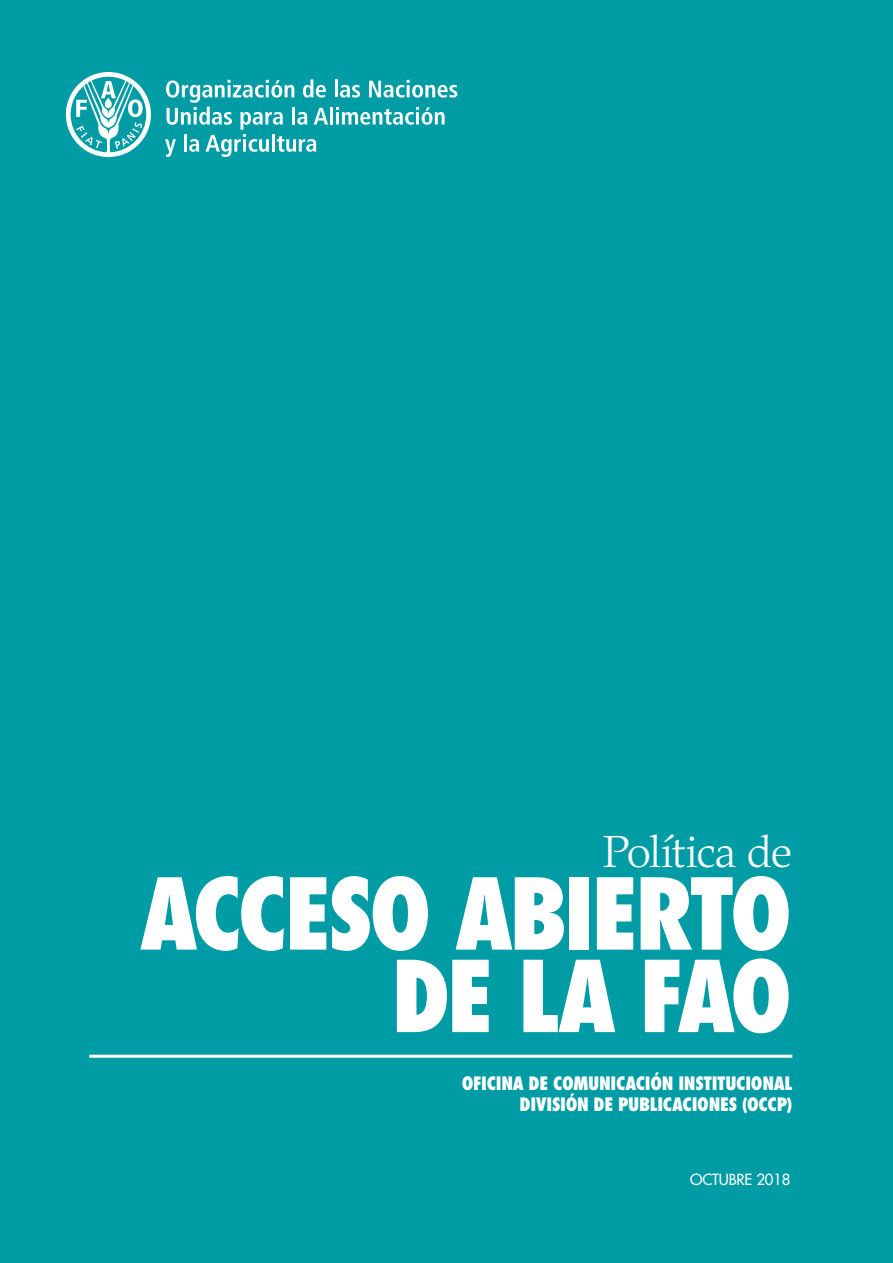
<style>
.page{position:relative;width:893px;height:1263px;background:#009ca5}
.page>*{position:absolute;margin:0;border:0;box-sizing:border-box;transform-origin:0 0}
.t1{font:800 condensed 96px/82.5px "Futura Std";letter-spacing:-.045em;color:#fff;text-align:right}
.t2{font:300 45px "Palatino LT Std";letter-spacing:-.03em;color:#fff}
.t3{font:800 condensed 18px/21px "Futura Std";letter-spacing:-.015em;color:#fff;text-align:right}
.t4{font:500 15px "Futura Std";letter-spacing:-.01em;color:#fff}
</style>
<div class="page">
<hr style="left:89px;top:1055px;width:703px;height:3px;background:#fff">
<svg style="left:66px;top:72px;width:85px;height:85px"></svg>
<hr style="left:335px;top:79px;width:3px;height:18px;background:#fff">
<svg style="left:340px;top:85px;width:20px;height:13px"></svg>
<svg style="left:369px;top:80px;width:88px;height:18px"></svg>
<hr style="left:330px;top:107px;width:3px;height:18px;background:#fff">
<svg style="left:336px;top:107px;width:109px;height:18px"></svg>
<svg style="left:165px;top:79px;width:163px;height:78px"></svg>
<h2 class="t2" style="left:603px;top:826px;width:191px">Política de</h2>
<h1 class="t1" style="left:140px;top:872px;width:654px">ACCESO ABIERTO<br>DE LA FAO</h1>
<p class="t3" style="left:462px;top:1072px;width:332px">OFICINA DE COMUNICACIÓN INSTITUCIONAL<br>DIVISIÓN DE PUBLICACIONES (OCCP)</p>
<p class="t4" style="left:690px;top:1170px;width:102px">OCTUBRE 2018</p>
</div>
